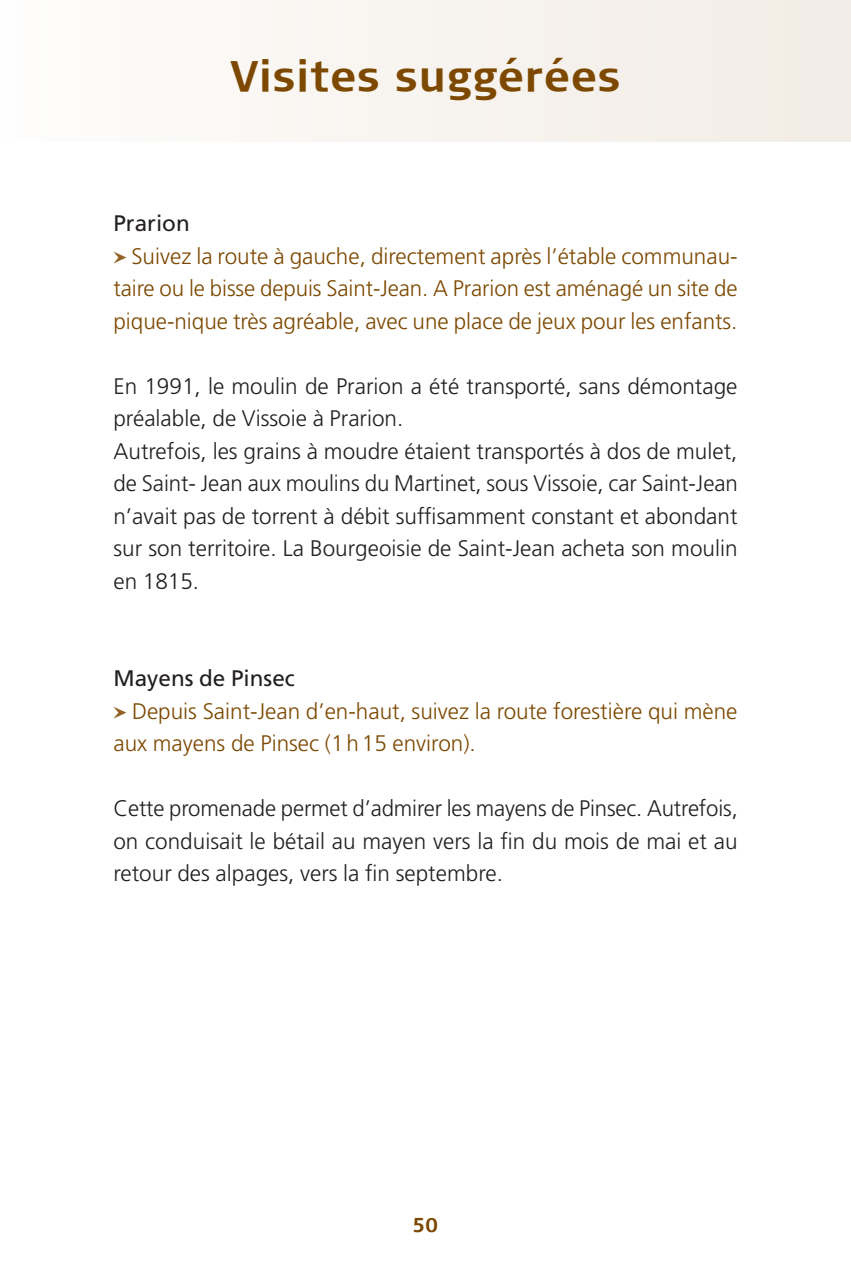
<style>
.page{position:relative;width:851px;height:1276px;background:#fff}
.page>*{position:absolute;margin:0;border:0;box-sizing:border-box;transform-origin:0 0}
.t1{font:700 42.5px "Signa Column";letter-spacing:.02em;color:#7d4800}
.t2{font:300 22.5px/32.5px "Frutiger LT Std";color:#231f20}
.t3{font:300 22.5px/32.5px "Frutiger LT Std";color:#7d4800;text-align:justify}
.t4{font:22.5px "Frutiger LT Std";color:#231f20}
.t5{font:700 20px "Signa Column";color:#7d4800}
</style>
<div class="page">
<div style="left:0;top:0;width:850px;height:142px;background:#f8f4ef"></div>
<svg style="left:113px;top:251px;width:13px;height:12px"></svg>
<svg style="left:113px;top:706px;width:13px;height:12px"></svg>
<h1 class="t1" style="left:230px;top:51px;width:391px">Visites suggérées</h1>
<p class="t4" style="left:113px;top:210px;width:78px">Prarion</p>
<p class="t3" style="left:113px;top:240px;width:625px;text-indent:18px">Suivez la route à gauche, directement après l’étable communau&shy;taire ou le bisse depuis Saint-Jean. A Prarion est aménagé un site de pique-nique très agréable, avec une place de jeux pour les enfants.</p>
<p class="t2" style="left:113px;top:370px;width:626px">En 1991, le moulin de Prarion a été transporté, sans démontage préalable, de Vissoie à Prarion.<br>Autrefois, les grains à moudre étaient transportés à dos de mulet, de Saint- Jean aux moulins du Martinet, sous Vissoie, car Saint-Jean n’avait pas de torrent à débit suffisamment constant et abondant sur son territoire. La Bourgeoisie de Saint-Jean acheta son moulin en 1815.</p>
<p class="t4" style="left:113px;top:665px;width:183px">Mayens de Pinsec</p>
<p class="t3" style="left:113px;top:695px;width:625px;text-indent:19px">Depuis Saint-Jean d’en-haut, suivez la route forestière qui mène aux mayens de Pinsec (1h15 environ).</p>
<p class="t2" style="left:113px;top:792px;width:625px;text-align:justify">Cette promenade permet d’admirer les mayens de Pinsec. Autrefois, on conduisait le bétail au mayen vers la fin du mois de mai et au retour des alpages, vers la fin septembre.</p>
<p class="t5" style="left:412px;top:1213px;width:27px">50</p>
</div>
